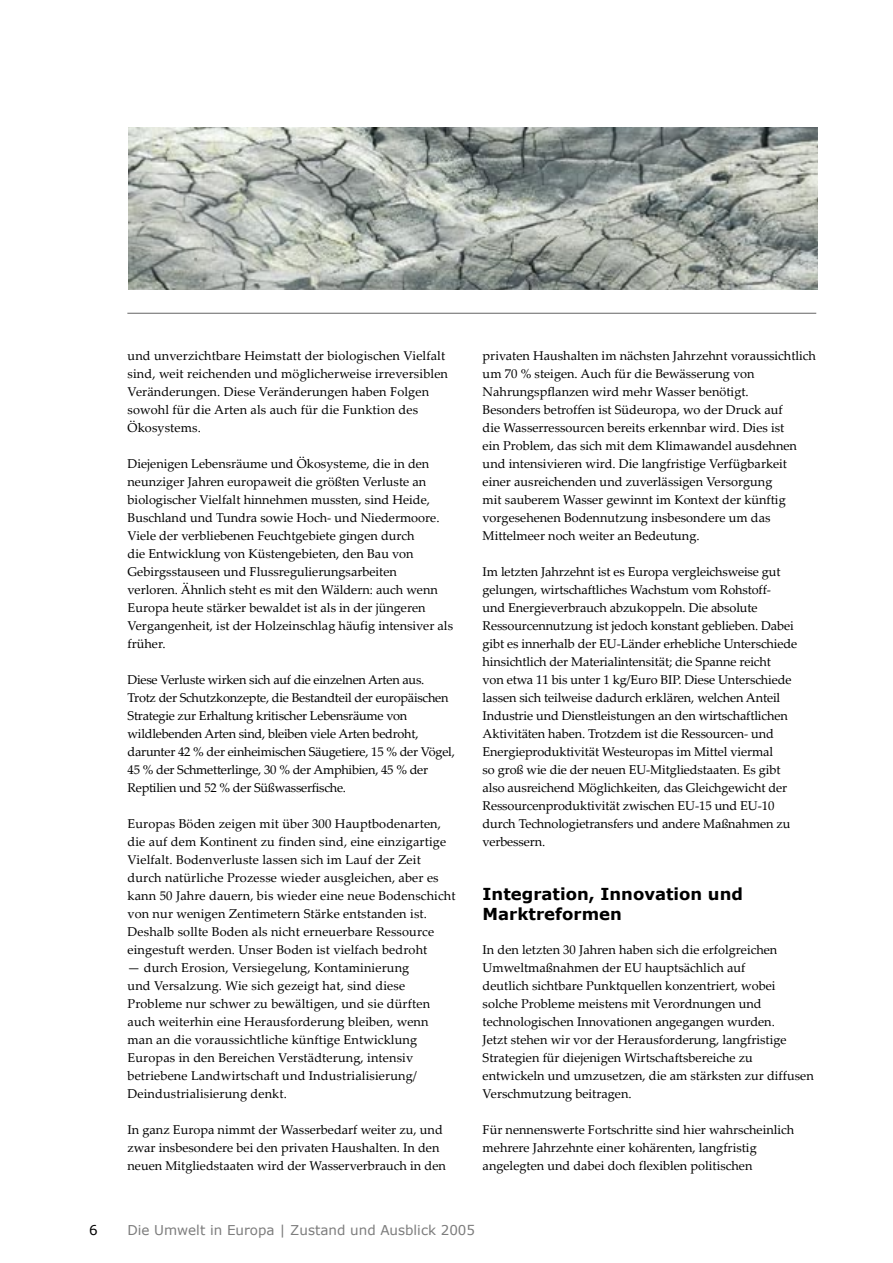
<style>
.page{position:relative;width:893px;height:1263px;background:#fff}
.page>*{position:absolute;margin:0;border:0;box-sizing:border-box;transform-origin:0 0}
.Heading_2{font:700 16.5px/19.8px "Verdana";color:#000}
.t1{font:13.5px "Verdana";color:#7c7c7c}
.t2{font:13.5px "Verdana";color:#000}
.Body{font:12.75px/18px "Palatino Linotype";color:#000}
.Body-2{font:12.75px/18px "Palatino Linotype";letter-spacing:-.02em;color:#000}
</style>
<div class="page">
<hr style="left:127px;top:313px;width:689px;height:1px;background:#636363">
<img style="left:129px;top:128px;width:689px;height:161px">
<p class="Body" style="left:128px;top:346px;width:322px">und unverzichtbare Heimstatt der biologischen Vielfalt sind, weit reichenden und möglicherweise irreversiblen Veränderungen. Diese Veränderungen haben Folgen sowohl für die Arten als auch für die Funktion des Ökosystems.</p>
<p class="Body" style="left:128px;top:454px;width:327px">Diejenigen Lebensräume und Ökosysteme, die in den neunziger Jahren europaweit die größten Verluste an biologischer Vielfalt hinnehmen mussten, sind Heide, Buschland und Tundra sowie Hoch- und Niedermoore.<br>Viele der verbliebenen Feuchtgebiete gingen durch<br>die Entwicklung von Küstengebieten, den Bau von Gebirgsstauseen und Flussregulierungsarbeiten<br>verloren. Ähnlich steht es mit den Wäldern: auch wenn Europa heute stärker bewaldet ist als in der jüngeren Vergangenheit, ist der Holzeinschlag häufig intensiver als früher.</p>
<p class="Body-2" style="left:128px;top:670px;width:329px">Diese Verluste wirken sich auf die einzelnen Arten aus.<br>Trotz der Schutzkonzepte, die Bestandteil der europäischen Strategie zur Erhaltung kritischer Lebensräume von wildlebenden Arten sind, bleiben viele Arten bedroht, darunter 42 % der einheimischen Säugetiere, 15 % der Vögel, 45 % der Schmetterlinge, 30 % der Amphibien, 45 % der Reptilien und 52 % der Süßwasserfische.</p>
<p class="Body" style="left:128px;top:814px;width:329px">Europas Böden zeigen mit über 300 Hauptbodenarten, die auf dem Kontinent zu finden sind, eine einzigartige Vielfalt. Bodenverluste lassen sich im Lauf der Zeit durch natürliche Prozesse wieder ausgleichen, aber es kann 50 Jahre dauern, bis wieder eine neue Bodenschicht von nur wenigen Zentimetern Stärke entstanden ist.<br>Deshalb sollte Boden als nicht erneuerbare Ressource eingestuft werden. Unser Boden ist vielfach bedroht</p>
<p class="Body" style="left:128px;top:958px;width:304px">— durch Erosion, Versiegelung, Kontaminierung und Versalzung. Wie sich gezeigt hat, sind diese Probleme nur schwer zu bewältigen, und sie dürften auch weiterhin eine Herausforderung bleiben, wenn man an die voraussichtliche künftige Entwicklung Europas in den Bereichen Verstädterung, intensiv betriebene Landwirtschaft und Industrialisierung/ Deindustrialisierung denkt.</p>
<p class="Body" style="left:128px;top:1120px;width:320px">In ganz Europa nimmt der Wasserbedarf weiter zu, und zwar insbesondere bei den privaten Haushalten. In den neuen Mitgliedstaaten wird der Wasserverbrauch in den</p>
<p class="Body" style="left:483px;top:346px;width:335px">privaten Haushalten im nächsten Jahrzehnt voraussichtlich um 70 % steigen. Auch für die Bewässerung von Nahrungspflanzen wird mehr Wasser benötigt.<br>Besonders betroffen ist Südeuropa, wo der Druck auf<br>die Wasserressourcen bereits erkennbar wird. Dies ist<br>ein Problem, das sich mit dem Klimawandel ausdehnen und intensivieren wird. Die langfristige Verfügbarkeit einer ausreichenden und zuverlässigen Versorgung<br>mit sauberem Wasser gewinnt im Kontext der künftig vorgesehenen Bodennutzung insbesondere um das Mittelmeer noch weiter an Bedeutung.</p>
<p class="Body" style="left:483px;top:562px;width:316px">Im letzten Jahrzehnt ist es Europa vergleichsweise gut gelungen, wirtschaftliches Wachstum vom Rohstoff-<br>und Energieverbrauch abzukoppeln. Die absolute Ressourcennutzung ist jedoch konstant geblieben. Dabei gibt es innerhalb der EU-Länder erhebliche Unterschiede hinsichtlich der Materialintensität; die Spanne reicht<br>von etwa 11 bis unter 1 kg/Euro BIP. Diese Unterschiede lassen sich teilweise dadurch erklären, welchen Anteil Industrie und Dienstleistungen an den wirtschaftlichen Aktivitäten haben. Trotzdem ist die Ressourcen- und Energieproduktivität Westeuropas im Mittel viermal<br>so groß wie die der neuen EU-Mitgliedstaaten. Es gibt also ausreichend Möglichkeiten, das Gleichgewicht der Ressourcenproduktivität zwischen EU-15 und EU-10 durch Technologietransfers und andere Maßnahmen zu verbessern.</p>
<p class="Heading_2" style="left:483px;top:884px;width:262px">Integration, Innovation und<br>Marktreformen</p>
<p class="Body" style="left:483px;top:940px;width:333px">In den letzten 30 Jahren haben sich die erfolgreichen Umweltmaßnahmen der EU hauptsächlich auf<br>deutlich sichtbare Punktquellen konzentriert, wobei solche Probleme meistens mit Verordnungen und technologischen Innovationen angegangen wurden.<br>Jetzt stehen wir vor der Herausforderung, langfristige Strategien für diejenigen Wirtschaftsbereiche zu entwickeln und umzusetzen, die am stärksten zur diffusen Verschmutzung beitragen.</p>
<p class="Body" style="left:483px;top:1120px;width:313px">Für nennenswerte Fortschritte sind hier wahrscheinlich mehrere Jahrzehnte einer kohärenten, langfristig angelegten und dabei doch flexiblen politischen</p>
<p class="t2" style="left:89px;top:1222px;width:10px">6</p>
<p class="t1" style="left:127px;top:1222px;width:349px">Die Umwelt in Europa | Zustand und Ausblick 2005</p>
</div>
